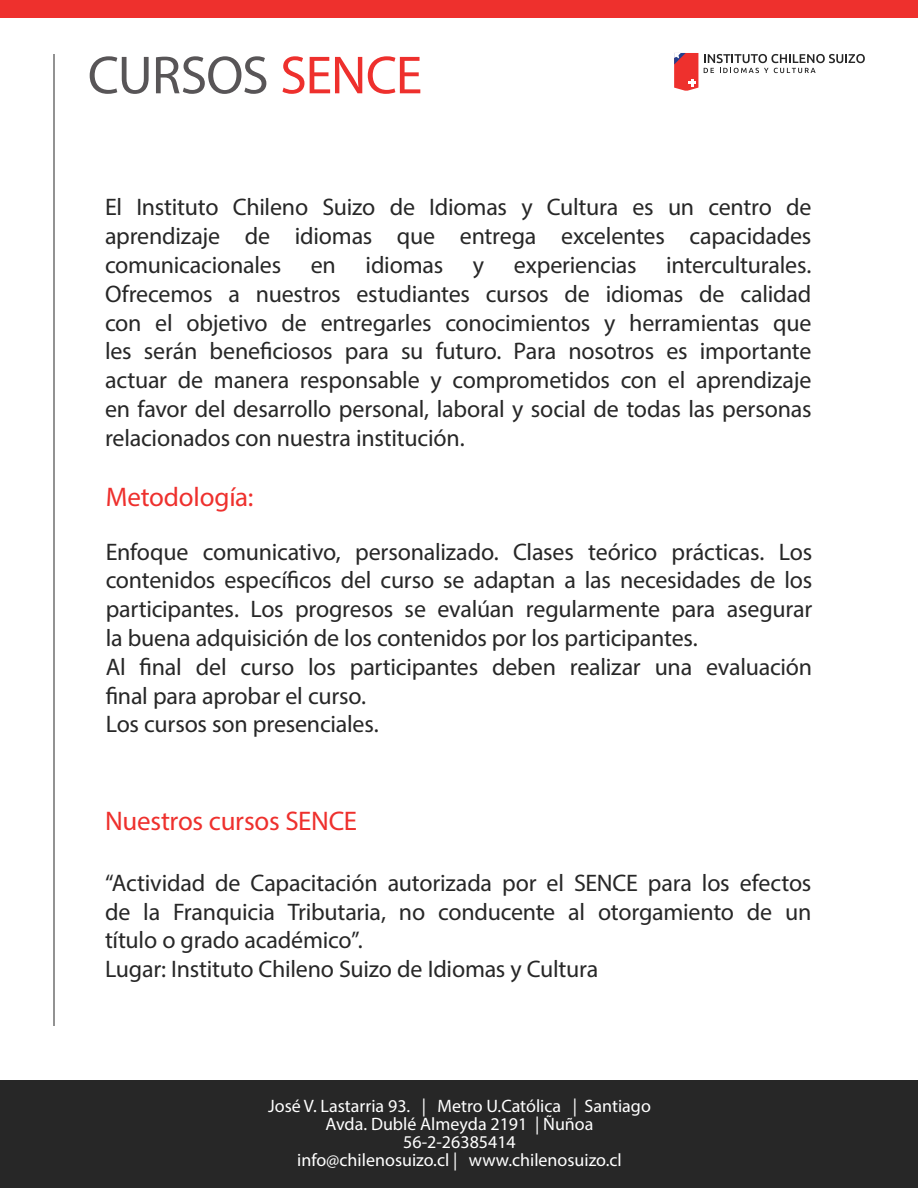
<style>
.page{position:relative;width:918px;height:1188px;background:#fff}
.page>*{position:absolute;margin:0;border:0;box-sizing:border-box;transform-origin:0 0}
.t1{font:54px "Myriad Pro";letter-spacing:-.025em;color:#585557}
.padding_12pt_left{font:27px "Myriad Pro";letter-spacing:-.01em;color:#ee302d}
.padding_12pt_left-2{font:24px/28.8px "Myriad Pro";letter-spacing:-.01em;color:#272727;text-align:justify}
.t2{font:18px/18px "Myriad Pro";color:#fff;text-align:center}
.s1{color:#ee302d}
</style>
<div class="page">
<div style="left:0;top:0;width:918px;height:18px;background:#ee302d"></div>
<div style="left:0;top:1080px;width:918px;height:108px;background:#272727"></div>
<svg style="left:704px;top:54px;width:161px;height:19px"></svg>
<svg style="left:674px;top:53px;width:24px;height:38px"></svg>
<hr style="left:54px;top:54px;width:1px;height:972px;background:#272727">
<p class="t1" style="left:88px;top:42px;width:336px">CURSOS <span class="s1">SENCE</span></p>
<p class="padding_12pt_left-2" style="left:105px;top:193px;width:708px">El Instituto Chileno Suizo de Idiomas y Cultura es un centro de aprendizaje de idiomas que entrega excelentes capacidades comunicacionales en idiomas y experiencias interculturales.<br>Ofrecemos a nuestros estudiantes cursos de idiomas de calidad con el objetivo de entregarles conocimientos y herramientas que les serán beneficiosos para su futuro. Para nosotros es importante actuar de manera responsable y comprometidos con el aprendizaje en favor del desarrollo personal, laboral y social de todas las personas relacionados con nuestra institución.</p>
<p class="padding_12pt_left" style="left:106px;top:480px;width:149px">Metodología:</p>
<p class="padding_12pt_left-2" style="left:106px;top:537px;width:708px">Enfoque comunicativo, personalizado. Clases teórico prácticas. Los contenidos específicos del curso se adaptan a las necesidades de los participantes. Los progresos se evalúan regularmente para asegurar la buena adquisición de los contenidos por los participantes.</p>
<p class="padding_12pt_left-2" style="left:106px;top:652px;width:708px">Al final del curso los participantes deben realizar una evaluación final para aprobar el curso.</p>
<p class="padding_12pt_left-2" style="left:106px;top:710px;width:275px">Los cursos son presenciales.</p>
<p class="padding_12pt_left" style="left:105px;top:804px;width:254px">Nuestros cursos SENCE</p>
<p class="padding_12pt_left-2" style="left:105px;top:868px;width:708px">“Actividad de Capacitación autorizada por el SENCE para los efectos de la Franquicia Tributaria, no conducente al otorgamiento de un título o grado académico”.</p>
<p class="padding_12pt_left-2" style="left:105px;top:954px;width:495px">Lugar: Instituto Chileno Suizo de Idiomas y Cultura</p>
<p class="t2" style="left:268px;top:1096px;width:384px">José V. Lastarria 93. | Metro U.Católica | Santiago Avda. Dublé Almeyda 2191 | Ñuñoa 56-2-26385414<br>info@chilenosuizo.cl | www.chilenosuizo.cl</p>
</div>
